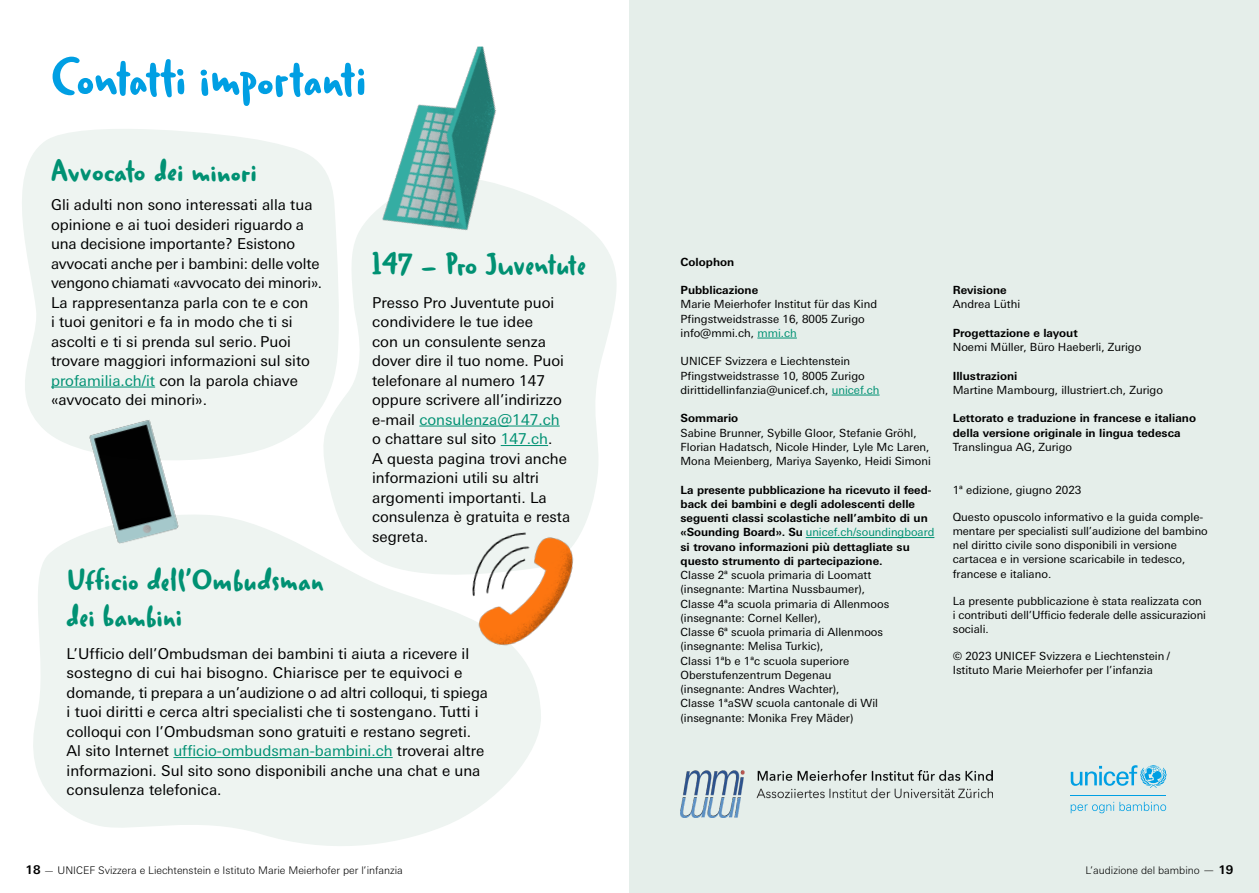
<style>
.page{position:relative;width:1259px;height:893px;background:#fff}
.page>*{position:absolute;margin:0;border:0;box-sizing:border-box;transform-origin:0 0}
.t1{font:700 51px "Duffy Script";letter-spacing:-.01em;color:#009fe3}
.t2{font:700 30px/36px "Duffy Script";letter-spacing:.02em;color:#009173}
.t3{font:15px/19.5px "Univers Next Pro";color:#000}
.t4{font:11.25px/14.2px "Univers Next Pro";color:#000}
.t5{font:700 11.25px/14.2px "Univers Next Pro";color:#000}
.t6{font:300 10.5px "Univers Next Pro";color:#000}
.s1{color:#009173}
.s2{font-weight:400;color:#009173}
.s3{font-weight:700;font-size:12px}
.s4{font-size:12px}
</style>
<div class="page">
<div style="left:629px;top:0;width:630px;height:893px;background:#e5eeea"></div>
<svg style="left:22px;top:129px;width:304px;height:329px;background:#eff4f2"></svg>
<svg style="left:319px;top:172px;width:298px;height:343px;background:#f0f5f2"></svg>
<svg style="left:33px;top:510px;width:508px;height:336px;background:#f0f5f2"></svg>
<hr style="left:757px;top:338px;width:40px;height:1px;background:#009173">
<hr style="left:832px;top:395px;width:47px;height:1px;background:#009173">
<hr style="left:805px;top:537px;width:129px;height:1px;background:#009173">
<hr style="left:419px;top:426px;width:141px;height:1px;background:#009173">
<hr style="left:501px;top:445px;width:47px;height:1px;background:#009173">
<hr style="left:173px;top:757px;width:220px;height:1px;background:#009173">
<hr style="left:51px;top:387px;width:104px;height:1px;background:#009173">
<img style="left:680px;top:770px;width:312px;height:48px">
<svg style="left:1070px;top:765px;width:96px;height:23px"></svg>
<hr style="left:1070px;top:795px;width:95px;height:1px;background:#009fe3">
<svg style="left:1070px;top:802px;width:96px;height:11px"></svg>
<img style="left:69px;top:385px;width:143px;height:185px">
<img style="left:442px;top:515px;width:146px;height:151px">
<img style="left:339px;top:46px;width:228px;height:233px">
<h1 class="t1" style="left:51px;top:43px;width:316px">Contatti importanti</h1>
<h2 class="t2" style="left:51px;top:153px;width:207px">Avvocato dei minori</h2>
<p class="t3" style="left:51px;top:195px;width:272px">Gli adulti non sono interessati alla tua opinione e ai tuoi desideri riguardo a una decisione importante? Esistono avvocati anche per i bambini: delle volte vengono chiamati «avvocato dei minori».<br>La rappresentanza parla con te e con<br>i tuoi genitori e fa in modo che ti si ascolti e ti si prenda sul serio. Puoi trovare maggiori informazioni sul sito <span class="s1">profamilia.ch/it</span> con la parola chiave «avvocato dei minori».</p>
<h2 class="t2" style="left:372px;top:245px;width:215px">147 – Pro Juventute</h2>
<p class="t3" style="left:372px;top:292px;width:199px">Presso Pro Juventute puoi condividere le tue idee<br>con un consulente senza dover dire il tuo nome. Puoi telefonare al numero 147 oppure scrivere all’indirizzo e-mail <span class="s1">consulenza@147.ch </span>o chattare sul sito <span class="s1">147.ch</span>.<br>A questa pagina trovi anche informazioni utili su altri argomenti importanti. La consulenza è gratuita e resta segreta.</p>
<h2 class="t2" style="left:67px;top:561px;width:259px">Ufficio dell’Ombudsman dei bambini</h2>
<p class="t3" style="left:67px;top:643px;width:423px">L’Ufficio dell’Ombudsman dei bambini ti aiuta a ricevere il sostegno di cui hai bisogno. Chiarisce per te equivoci e domande, ti prepara a un’audizione o ad altri colloqui, ti spiega i tuoi diritti e cerca altri specialisti che ti sostengano. Tutti i colloqui con l’Ombudsman sono gratuiti e restano segreti.<br>Al sito Internet <span class="s1">ufficio-ombudsman-bambini.ch</span> troverai altre informazioni. Sul sito sono disponibili anche una chat e una consulenza telefonica.</p>
<p class="t5" style="left:680px;top:254px;width:55px">Colophon</p>
<p class="t5" style="left:680px;top:283px;width:79px">Pubblicazione</p>
<p class="t4" style="left:680px;top:297px;width:198px">Marie Meierhofer Institut für das Kind<br>Pfingstweidstrasse 16, 8005 Zurigo info@mmi.ch, <span class="s1">mmi.ch</span></p>
<p class="t4" style="left:680px;top:354px;width:200px">UNICEF Svizzera e Liechtenstein<br>Pfingstweidstrasse 10, 8005 Zurigo dirittidellinfanzia@unicef.ch, <span class="s1">unicef.ch</span></p>
<p class="t5" style="left:680px;top:411px;width:59px">Sommario</p>
<p class="t4" style="left:680px;top:426px;width:252px">Sabine Brunner, Sybille Gloor, Stefanie Gröhl,<br>Florian Hadatsch, Nicole Hinder, Lyle Mc Laren,<br>Mona Meienberg, Mariya Sayenko, Heidi Simoni</p>
<p class="t5" style="left:680px;top:482px;width:255px">La presente pubblicazione ha ricevuto il feed&shy;back dei bambini e degli adolescenti delle seguenti classi scolastiche nell’ambito di un «Sounding Board». Su <span class="s2">unicef.ch/soundingboard </span>si trovano informazioni più dettagliate su questo strumento di partecipazione.</p>
<p class="t4" style="left:680px;top:568px;width:210px">Classe 2ª scuola primaria di Loomatt (insegnante: Martina Nussbaumer), Classe 4ªa scuola primaria di Allenmoos (insegnante: Cornel Keller),<br>Classe 6ª scuola primaria di Allenmoos (insegnante: Melisa Turkic),<br>Classi 1ªb e 1ªc scuola superiore Oberstufenzentrum Degenau (insegnante: Andres Wachter),<br>Classe 1ªaSW scuola cantonale di Wil (insegnante: Monika Frey Mäder)</p>
<p class="t5" style="left:952px;top:283px;width:55px">Revisione</p>
<p class="t4" style="left:952px;top:297px;width:69px">Andrea Lüthi</p>
<p class="t5" style="left:952px;top:326px;width:126px">Progettazione e layout</p>
<p class="t4" style="left:952px;top:340px;width:190px">Noemi Müller, Büro Haeberli, Zurigo</p>
<p class="t5" style="left:952px;top:368px;width:66px">Illustrazioni</p>
<p class="t4" style="left:952px;top:383px;width:212px">Martine Mambourg, illustriert.ch, Zurigo</p>
<p class="t5" style="left:952px;top:411px;width:245px">Lettorato e traduzione in francese e italiano della versione originale in lingua tedesca</p>
<p class="t4" style="left:952px;top:440px;width:121px">Translingua AG, Zurigo</p>
<p class="t4" style="left:952px;top:483px;width:130px">1ª edizione, giugno 2023</p>
<p class="t4" style="left:952px;top:510px;width:256px">Questo opuscolo informativo e la guida comple&shy;mentare per specialisti sull’audizione del bambino nel diritto civile sono disponibili in versione cartacea e in versione scaricabile in tedesco, francese e italiano.</p>
<p class="t4" style="left:952px;top:594px;width:255px">La presente pubblicazione è stata realizzata con i contributi dell’Ufficio federale delle assicurazioni sociali.</p>
<p class="t4" style="left:952px;top:649px;width:219px">© 2023 UNICEF Svizzera e Liechtenstein /<br>Istituto Marie Meierhofer per l’infanzia</p>
<p class="t6" style="left:26px;top:864px;width:379px"><span class="s3">18</span> — UNICEF Svizzera e Liechtenstein e Istituto Marie Meierhofer per l’infanzia</p>
<p class="t6" style="left:1085px;top:864px;width:149px">L’audizione del bambino <span class="s4">—</span> <span class="s3">19</span></p>
</div>
